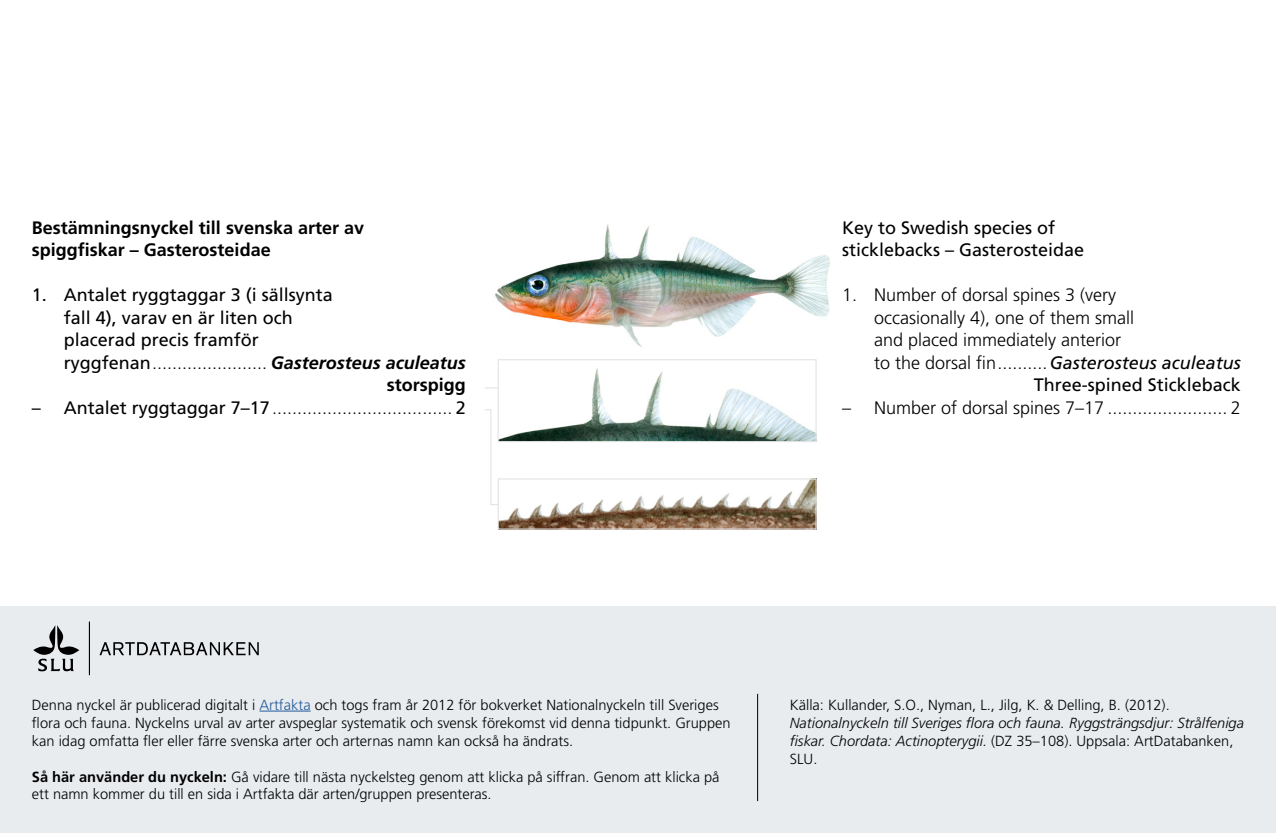
<style>
.page{position:relative;width:1276px;height:833px;background:#fff}
.page>*{position:absolute;margin:0;border:0;box-sizing:border-box;transform-origin:0 0}
.t1{font:300 18px "Frutiger LT Pro";color:#000}
.t2{font:18px/22.5px "Frutiger LT Pro";color:#000}
.t3{font:700 18px/22.5px "Frutiger LT Pro";color:#000}
.t4{font:300 14.62px/18px "Frutiger LT Pro";color:#000}
.t5{font:italic 300 14.62px/18px "Frutiger LT Pro";color:#000}
.s1{font-weight:400}
.s2{font-weight:700;font-style:italic}
.s3{font-weight:400;font-style:italic}
.s4{color:#245a9c}
.s5{font-weight:700}
.s6{font-style:normal}
</style>
<div class="page">
<div style="left:0;top:606px;width:1276px;height:226px;background:#e9ecef"></div>
<hr style="left:259px;top:710px;width:52px;height:1px;background:#245a9c">
<hr style="left:757px;top:693px;width:1px;height:107px;background:#000">
<hr style="left:89px;top:621px;width:1px;height:54px;background:#000">
<svg style="left:33px;top:625px;width:46px;height:46px"></svg>
<svg style="left:99px;top:642px;width:160px;height:13px"></svg>
<img style="left:495px;top:224px;width:334px;height:123px">
<img style="left:499px;top:368px;width:315px;height:72px">
<div style="left:497px;top:359px;width:319px;height:83px;border:1px solid #e3e3e3"></div>
<img style="left:499px;top:480px;width:315px;height:47px">
<div style="left:497px;top:478px;width:319px;height:51px;border:1px solid #e3e3e3"></div>
<svg style="left:485px;top:387px;width:13px;height:1px"></svg>
<svg style="left:485px;top:408px;width:14px;height:97px"></svg>
<p class="t3" style="left:32px;top:216px;width:334px">Bestämningsnyckel till svenska arter av spiggfiskar – Gasterosteidae</p>
<p class="t2" style="left:32px;top:284px;width:302px">1. Antalet ryggtaggar 3 (i sällsynta</p>
<p class="t2" style="left:64px;top:306px;width:231px">fall 4), varav en är liten och</p>
<p class="t2" style="left:64px;top:329px;width:197px">placerad precis framför</p>
<p class="t1" style="left:64px;top:352px;width:403px"><span class="s1">ryggfenan</span>....................... <span class="s2">Gasterosteus aculeatus</span></p>
<p class="t3" style="left:387px;top:374px;width:80px">storspigg</p>
<p class="t1" style="left:32px;top:397px;width:435px"><span class="s1">– Antalet ryggtaggar 7–17</span>.................................... <span class="s1">2</span></p>
<p class="t2" style="left:842px;top:216px;width:244px">Key to Swedish species of sticklebacks – Gasterosteidae</p>
<p class="t1" style="left:842px;top:284px;width:275px">1. Number of dorsal spines 3 (very</p>
<p class="t1" style="left:874px;top:307px;width:262px">occasionally 4), one of them small</p>
<p class="t1" style="left:874px;top:329px;width:248px">and placed immediately anterior</p>
<p class="t1" style="left:874px;top:352px;width:368px">to the dorsal fin..........<span class="s3">Gasterosteus aculeatus</span></p>
<p class="t2" style="left:1033px;top:374px;width:209px">Three-spined Stickleback</p>
<p class="t1" style="left:842px;top:397px;width:400px">– Number of dorsal spines 7–17 ........................ 2</p>
<p class="t4" style="left:32px;top:695px;width:700px">Denna nyckel är publicerad digitalt i <span class="s4">Artfakta</span> och togs fram år 2012 för bokverket Nationalnyckeln till Sveriges flora och fauna. Nyckelns urval av arter avspeglar systematik och svensk förekomst vid denna tidpunkt. Gruppen kan idag omfatta fler eller färre svenska arter och arternas namn kan också ha ändrats.</p>
<p class="t4" style="left:32px;top:767px;width:689px"><span class="s5">Så här använder du nyckeln:</span> Gå vidare till nästa nyckelsteg genom att klicka på siffran. Genom att klicka på ett namn kommer du till en sida i Artfakta där arten/gruppen presenteras.</p>
<p class="t4" style="left:790px;top:695px;width:381px">Källa: Kullander, S.O., Nyman, L., Jilg, K. &amp; Delling, B. (2012).</p>
<p class="t5" style="left:790px;top:713px;width:456px">Nationalnyckeln till Sveriges flora och fauna. Ryggsträngsdjur: Strålfeniga fiskar. Chordata: Actinopterygii. <span class="s6">(DZ 35–108). Uppsala: ArtDatabanken,<br>SLU.</span></p>
</div>
